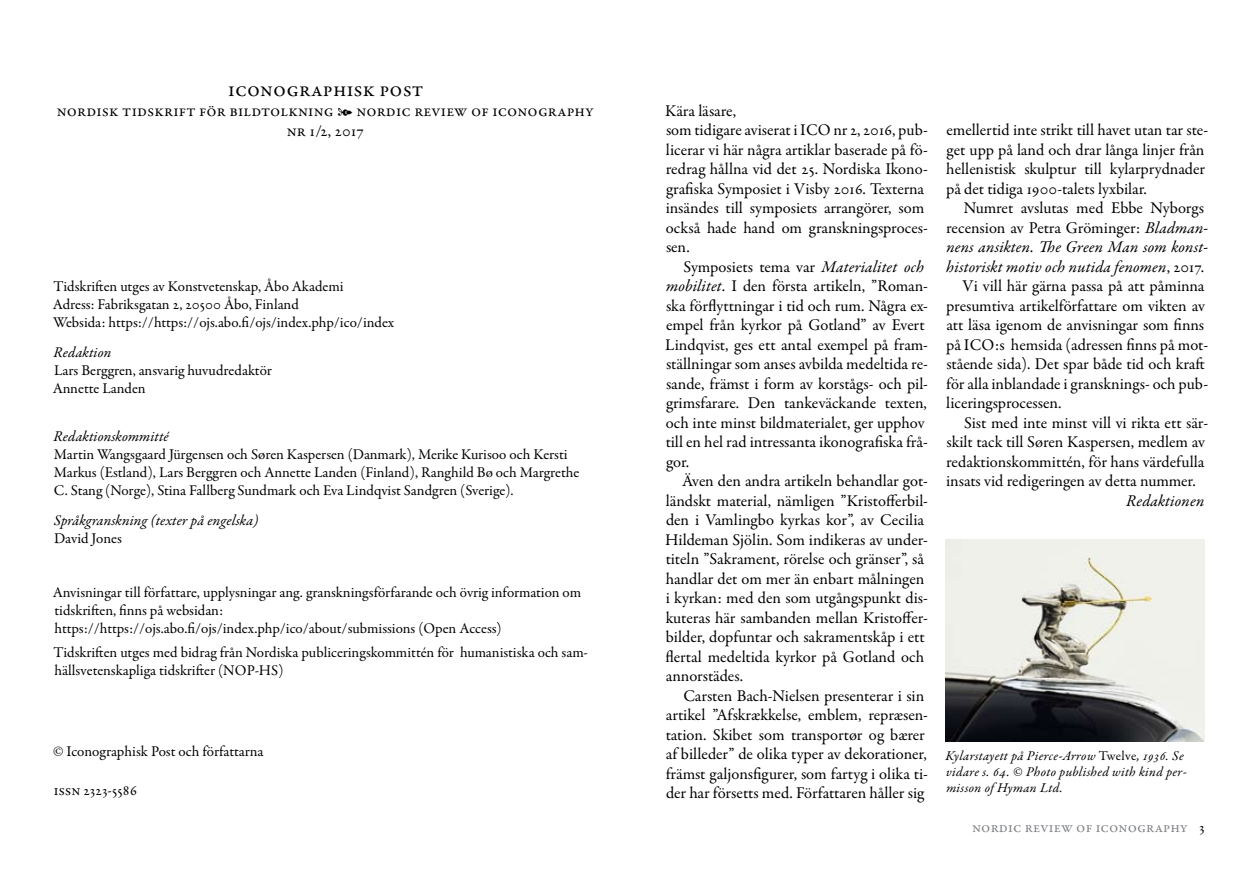
<style>
.page{position:relative;width:1259px;height:893px;background:#fff}
.page>*{position:absolute;margin:0;border:0;box-sizing:border-box;transform-origin:0 0}
.Abstract_ICO_info{font:21px "Garamond Premr Pro";letter-spacing:.01em;color:#000}
.Brödtext_med_indrag{font:16.5px/19.5px "Garamond Premr Pro";color:#000}
.Brödtext_utan_indrag{font:16.5px/19.5px "Garamond Premr Pro";letter-spacing:-.005em;color:#000}
.Brödtext_med_indrag-2{font:italic 16.5px/19.5px "Garamond Premr Pro";letter-spacing:.005em;color:#000}
.Abstract_ICO_info-2{font:16.5px "Garamond Premr Pro";letter-spacing:.01em;color:#000}
.Brödtext_utan_indrag-2{font:italic 16.5px "Garamond Premr Pro";letter-spacing:.005em;color:#000}
.Försättsblad{font:15px/18px "Garamond Premr Pro";letter-spacing:-.005em;color:#000}
.Försättsblad_kursiv{font:italic 15px "Garamond Premr Pro";letter-spacing:.005em;color:#000}
.t1{font:15px "Garamond Premr Pro";letter-spacing:.01em;color:#808285}
.Bildtexter{font:italic 13.5px/16.2px "Garamond Premr Pro";letter-spacing:.02em;color:#000}
.s1{font-style:italic}
.s2{font-style:normal}
.s3{color:#000}
</style>
<div class="page">
<img style="left:945px;top:540px;width:260px;height:201px">
<p class="Abstract_ICO_info" style="left:228px;top:77px;width:197px">Iconographisk Post</p>
<p class="Abstract_ICO_info-2" style="left:57px;top:101px;width:538px">Nordisk tidskrift för bildtolkning • Nordic Review of Iconography</p>
<p class="Abstract_ICO_info-2" style="left:287px;top:121px;width:79px">Nr 1/2, 2017</p>
<p class="Försättsblad" style="left:54px;top:278px;width:292px">Tidskriften utges av Konstvetenskap, Åbo Akademi</p>
<p class="Försättsblad" style="left:53px;top:296px;width:248px">Adress: Fabriksgatan 2, 20500 Åbo, Finland</p>
<p class="Försättsblad" style="left:53px;top:314px;width:343px">Websida: https://https://ojs.abo.fi/ojs/index.php/ico/index</p>
<p class="Försättsblad_kursiv" style="left:54px;top:343px;width:59px">Redaktion</p>
<p class="Försättsblad" style="left:54px;top:362px;width:219px">Lars Berggren, ansvarig huvudredaktör</p>
<p class="Försättsblad" style="left:53px;top:380px;width:94px">Annette Landen</p>
<p class="Försättsblad_kursiv" style="left:54px;top:427px;width:117px">Redaktionskommitté</p>
<p class="Försättsblad" style="left:54px;top:446px;width:527px">Martin Wangsgaard Jürgensen och Søren Kaspersen (Danmark), Merike Kurisoo och Kersti<br>Markus (Estland), Lars Berggren och Annette Landen (Finland), Ranghild Bø och Margrethe<br>C. Stang (Norge), Stina Fallberg Sundmark och Eva Lindqvist Sandgren (Sverige).</p>
<p class="Försättsblad_kursiv" style="left:54px;top:511px;width:206px">Språkgranskning (texter på engelska)</p>
<p class="Försättsblad" style="left:54px;top:530px;width:69px">David Jones</p>
<p class="Försättsblad" style="left:53px;top:584px;width:530px">Anvisningar till författare, upplysningar ang. granskningsförfarande och övrig information om tidskriften, finns på websidan:</p>
<p class="Försättsblad" style="left:55px;top:620px;width:449px">https://https://ojs.abo.fi/ojs/index.php/ico/about/submissions (Open Access)</p>
<p class="Försättsblad" style="left:54px;top:644px;width:536px">Tidskriften utges med bidrag från Nordiska publiceringskommittén för humanistiska och sam&shy;hällsvetenskapliga tidskrifter (NOP-HS)</p>
<p class="Försättsblad" style="left:53px;top:743px;width:212px">© Iconographisk Post och författarna</p>
<p class="Försättsblad" style="left:54px;top:782px;width:85px">issn 2323-5586</p>
<p class="Brödtext_utan_indrag" style="left:665px;top:101px;width:72px">Kära läsare,</p>
<p class="Brödtext_utan_indrag" style="left:665px;top:120px;width:264px">som tidigare aviserat i ICO nr 2, 2016, pub&shy;licerar vi här några artiklar baserade på fö&shy;redrag hållna vid det 25. Nordiska Ikono&shy;grafiska Symposiet i Visby 2016. Texterna insändes till symposiets arrangörer, som också hade hand om granskningsproces&shy;sen.</p>
<p class="Brödtext_med_indrag" style="left:665px;top:257px;width:264px;text-indent:18px">Symposiets tema var <span class="s1">Materialitet och mobilitet</span>. I den första artikeln, ”Roman&shy;ska förflyttningar i tid och rum. Några ex&shy;empel från kyrkor på Gotland” av Evert Lindqvist, ges ett antal exempel på fram&shy;ställningar som anses avbilda medeltida re&shy;sande, främst i form av korstågs- och pil&shy;grimsfarare. Den tankeväckande texten, och inte minst bildmaterialet, ger upphov till en hel rad intressanta ikonografiska frå&shy;gor.</p>
<p class="Brödtext_med_indrag" style="left:665px;top:471px;width:264px;text-indent:17px">Även den andra artikeln behandlar got&shy;ländskt material, nämligen ”Kristofferbil&shy;den i Vamlingbo kyrkas kor”, av Cecilia Hildeman Sjölin. Som indikeras av under&shy;titeln ”Sakrament, rörelse och gränser”, så handlar det om mer än enbart målningen i kyrkan: med den som utgångspunkt dis&shy;kuteras här sambanden mellan Kristoffer&shy;bilder, dopfuntar och sakramentskåp i ett flertal medeltida kyrkor på Gotland och annorstädes.</p>
<p class="Brödtext_med_indrag" style="left:665px;top:686px;width:264px;text-indent:18px">Carsten Bach-Nielsen presenterar i sin artikel ”Afskrækkelse, emblem, repræsen&shy;tation. Skibet som transportør og bærer af billeder” de olika typer av dekorationer, främst galjonsfigurer, som fartyg i olika ti&shy;der har försetts med. Författaren håller sig</p>
<p class="Brödtext_med_indrag" style="left:946px;top:120px;width:264px">emellertid inte strikt till havet utan tar ste&shy;get upp på land och drar långa linjer från hellenistisk skulptur till kylarprydnader på det tidiga 1900-talets lyxbilar.</p>
<p class="Brödtext_med_indrag-2" style="left:946px;top:199px;width:264px;text-indent:18px"><span class="s2">Numret avslutas med Ebbe Nyborgs recension av Petra Gröminger:</span> Bladman&shy;nens ansikten. The Green Man som konst&shy;historiskt motiv och nutida fenomen<span class="s2">, 2017.</span></p>
<p class="Brödtext_med_indrag" style="left:946px;top:276px;width:264px;text-indent:16px">Vi vill här gärna passa på att påminna presumtiva artikelförfattare om vikten av att läsa igenom de anvisningar som finns på ICO:s hemsida (adressen finns på mot&shy;stående sida). Det spar både tid och kraft för alla inblandade i gransknings- och pub&shy;liceringsprocessen.</p>
<p class="Brödtext_med_indrag" style="left:946px;top:413px;width:264px;text-indent:18px">Sist med inte minst vill vi rikta ett sär&shy;skilt tack till Søren Kaspersen, medlem av redaktionskommittén, för hans värdefulla insats vid redigeringen av detta nummer.</p>
<p class="Brödtext_utan_indrag-2" style="left:1126px;top:490px;width:80px">Redaktionen</p>
<p class="Bildtexter" style="left:945px;top:748px;width:243px">Kylarstayett på Pierce-Arrow <span class="s2">Twelve</span>, 1936. Se vidare s. 64. © Photo published with kind per&shy;misson of Hyman Ltd.</p>
<p class="t1" style="left:972px;top:818px;width:234px">nordic review of iconography <span class="s3">3</span></p>
</div>
